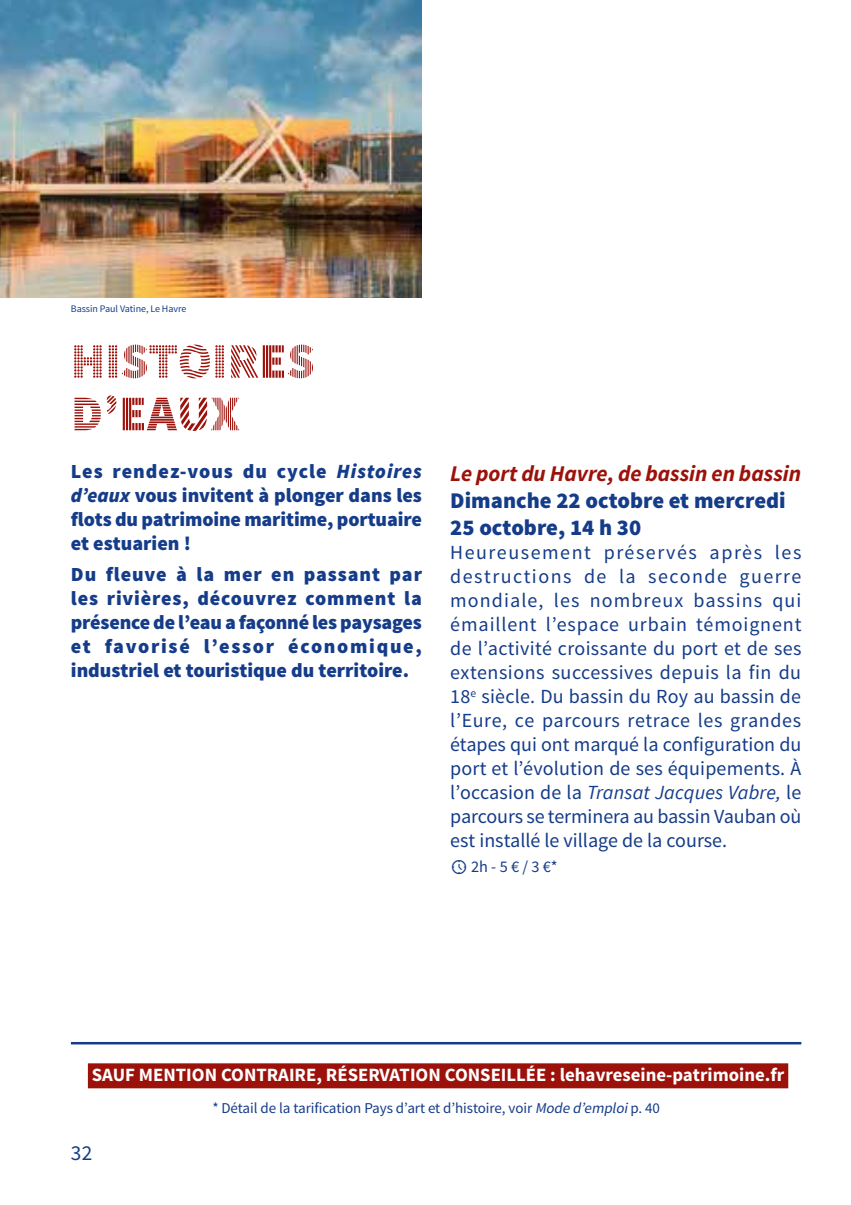
<style>
.page{position:relative;width:851px;height:1205px;background:#fff}
.page>*{position:absolute;margin:0;border:0;box-sizing:border-box;transform-origin:0 0}
.t1{font:50px/52.5px "Source Sans Pro DISPLAY";color:#9c120b}
.t2{font:900 22.5px/27px "Source Sans Pro";color:#153c89}
.t3{font:italic 700 22.5px "Source Sans Pro";color:#9c120b}
.t4{font:21.25px "Source Sans Pro";color:#153c89}
.t5{font:20px/24px "Source Sans Pro";letter-spacing:-.005em;color:#153c89;text-align:justify}
.t6{font:900 20px/24px "Source Sans Pro";color:#153c89;text-align:justify}
.t7{font:700 18.75px "Source Sans Pro";color:#fff}
.t8{font:16.25px "Source Sans Pro";color:#153c89}
.t9{font:15px "Source Sans Pro";letter-spacing:-.005em;color:#153c89}
.t10{font:10px "Source Sans Pro";letter-spacing:-.005em;color:#153c89}
.s1{font-style:italic}
</style>
<div class="page">
<img style="left:0;top:0;width:422px;height:298px">
<hr style="left:71px;top:1042px;width:730px;height:2px;background:#153c89">
<div style="left:88px;top:1063px;width:700px;height:25px;background:#9c120b"></div>
<p class="t10" style="left:71px;top:303px;width:117px">Bassin Paul Vatine, Le Havre</p>
<h1 class="t1" style="left:71px;top:336px;width:246px">HISTOIRES<br>D’EAUX</h1>
<p class="t6" style="left:71px;top:460px;width:352px">Les rendez-vous du cycle <span class="s1">Histoires d’eaux</span> vous invitent à plonger dans les flots du patrimoine maritime, portuaire et estuarien !</p>
<p class="t6" style="left:71px;top:563px;width:352px">Du fleuve à la mer en passant par les rivières, découvrez comment la présence de l’eau a façonné les paysages et favorisé l’essor économique, industriel et touristique du territoire.</p>
<p class="t3" style="left:450px;top:459px;width:352px">Le port du Havre, de bassin en bassin</p>
<p class="t2" style="left:450px;top:488px;width:337px">Dimanche 22 octobre et mercredi<br>25 octobre, 14 h 30</p>
<p class="t5" style="left:450px;top:541px;width:352px">Heureusement préservés après les destructions de la seconde guerre mondiale, les nombreux bassins qui émaillent l’espace urbain témoignent de l’activité croissante du port et de ses extensions successives depuis la fin du 18<sup>e</sup> siècle. Du bassin du Roy au bassin de l’Eure, ce parcours retrace les grandes étapes qui ont marqué la configuration du port et l’évolution de ses équipements. À l’occasion de la <span class="s1">Transat Jacques Vabre,</span> le parcours se terminera au bassin Vauban où est installé le village de la course.</p>
<p class="t8" style="left:471px;top:856px;width:88px">2h - 5 € / 3 €*</p>
<p class="t7" style="left:92px;top:1062px;width:694px">SAUF MENTION CONTRAIRE, RÉSERVATION CONSEILLÉE : lehavreseine-patrimoine.fr</p>
<p class="t4" style="left:71px;top:1140px;width:23px">32</p>
<p class="t9" style="left:212px;top:1099px;width:449px">* Détail de la tarification Pays d’art et d’histoire, voir <span class="s1">Mode d’emploi</span>p. 40</p>
</div>
